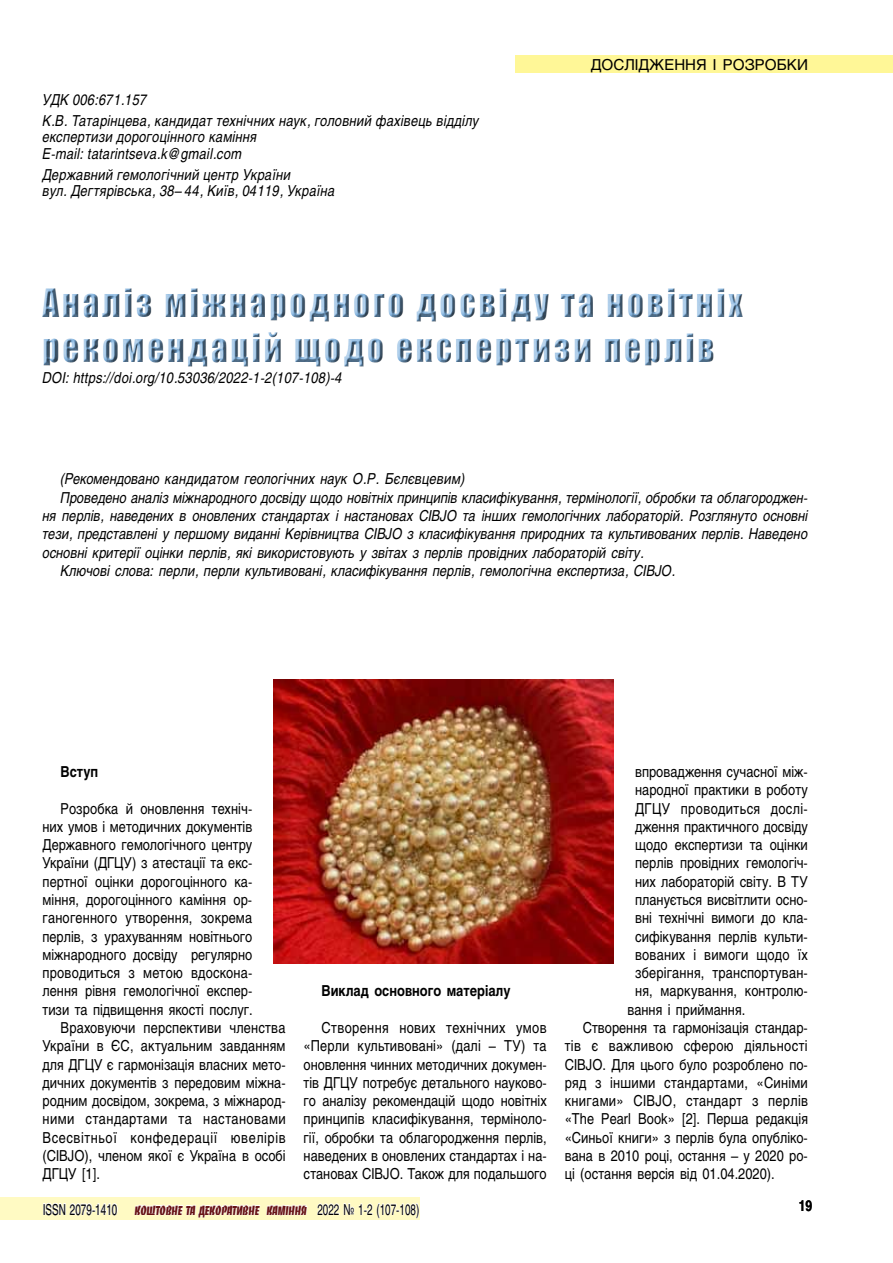
<style>
.page{position:relative;width:893px;height:1263px;background:#fff}
.page>*{position:absolute;margin:0;border:0;box-sizing:border-box;transform-origin:0 0}
.t1{font:36px/45px "Impact";letter-spacing:.1em;color:#82b3df;scale:.9 1}
.t2{font:15px/18.3px "Helios";color:#000;text-align:justify;scale:.85 1}
.t3{font:italic 15px "Helios";color:#000;scale:.85 1}
.t4{font:italic 15px/16.5px "Helios";letter-spacing:.02em;color:#000;scale:.85 1}
.t5{font:15px "Helios";letter-spacing:.03em;color:#000;scale:.85 1}
.t6{font:15px "Helios";color:#000;scale:.65 1}
.t7{font:15px "Helios";letter-spacing:.045em;color:#000;scale:.85 1}
.t8{font:700 15px "Helios";color:#000;scale:.85 1}
.t9{font:15px "Helios";letter-spacing:.02em;color:#000;scale:.85 1}
.t10{font:15px "Helios";letter-spacing:.025em;color:#000;scale:.85 1}
.t11{font:15px "Helios";color:#000}
.t12{font:700 15px "Helios";color:#000;scale:.8 1}
.s1{font-family:"Banco Heavy C";font-size:13.5px;color:#671316}
</style>
<div class="page">
<div style="left:0;top:1197px;width:419px;height:23px;background:#fffac3"></div>
<svg style="left:134px;top:1204px;width:126px;height:14px"></svg>
<svg style="left:266px;top:1204px;width:42px;height:11px"></svg>
<svg style="left:317px;top:1203px;width:103px;height:15px"></svg>
<svg style="left:44px;top:1203px;width:74px;height:12px"></svg>
<div style="left:515px;top:55px;width:378px;height:17px;background:#fff797"></div>
<div style="left:37px;top:276px;width:718px;height:98px;background:#000;opacity:.75"></div>
<svg style="left:39px;top:343px;width:306px;height:31px"></svg>
<img style="left:274px;top:679px;width:340px;height:284px">
<p class="t4" style="left:43px;top:89px;width:515px;line-height:20.7px">УДК 006:671.157<br>К.В. Татарінцева, кандидат технічних наук, головний фахiвець вiддiлу</p>
<p class="t4" style="left:43px;top:129px;width:254px">експертизи дорогоцiнного камiння<br>E-mail: tatarintseva.k@gmail.com</p>
<p class="t4" style="left:43px;top:166px;width:346px">Державний гемологiчний центр України<br>вул. Дегтярiвська, 38– 44, Київ, 04119, Україна</p>
<p class="t11" style="left:591px;top:55px;width:219px">ДОСЛІДЖЕННЯ І РОЗРОБКИ</p>
<h1 class="t1" style="left:43px;top:279px;width:779px">Аналіз міжнародного досвіду та новітніх рекомендацій щодо експертизи перлів</h1>
<p class="t4" style="left:43px;top:369px;width:354px">DOI: https://doi.org/10.53036/2022-1-2(107-108)-4</p>
<p class="t4" style="left:61px;top:471px;width:478px">(Рекомендовано кандидатом геологічних наук О.Р. Бєлєвцевим)</p>
<p class="t3" style="left:61px;top:488px;width:881px">Проведено аналіз міжнародного досвіду щодо новітніх принципів класифікування, термінології, обробки та облагороджен-</p>
<p class="t3" style="left:43px;top:507px;width:902px">ня перлів, наведених в оновлених стандартах і настановах CIBJO та інших гемологічних лабораторій. Розглянуто основні</p>
<p class="t3" style="left:43px;top:525px;width:902px">тези, представлені у першому виданні Керівництва CIBJO з класифікування природних та культивованих перлів. Наведено</p>
<p class="t3" style="left:43px;top:543px;width:709px">основні критерії оцінки перлів, які використовують у звітах з перлів провідних лабораторій світу.</p>
<p class="t3" style="left:61px;top:561px;width:725px">Ключові слова: перли, перли культивовані, класифікування перлів, гемологічна експертиза, CIBJO.</p>
<p class="t8" style="left:61px;top:763px;width:46px">Вступ</p>
<p class="t2" style="left:61px;top:799px;width:227px">Розробка й оновлення техніч-</p>
<p class="t2" style="left:43px;top:817px;width:248px">них умов і методичних документів</p>
<p class="t2" style="left:43px;top:835px;width:248px">Державного гемологічного центру</p>
<p class="t2" style="left:43px;top:854px;width:248px">України (ДГЦУ) з атестації та екс-</p>
<p class="t2" style="left:43px;top:872px;width:248px">пертної оцінки дорогоцінного ка-</p>
<p class="t2" style="left:43px;top:890px;width:248px">міння, дорогоцінного каміння ор-</p>
<p class="t2" style="left:43px;top:909px;width:248px">ганогенного утворення, зокрема</p>
<p class="t2" style="left:43px;top:927px;width:248px">перлів, з урахуванням новітнього</p>
<p class="t2" style="left:43px;top:945px;width:248px">міжнародного досвіду регулярно</p>
<p class="t2" style="left:43px;top:963px;width:249px">проводиться з метою вдоскона-</p>
<p class="t2" style="left:43px;top:982px;width:249px">лення рівня гемологічної експер-</p>
<p class="t2" style="left:43px;top:1000px;width:249px">тизи та підвищення якості послуг.</p>
<p class="t2" style="left:61px;top:1018px;width:266px">Враховуючи перспективи членства</p>
<p class="t2" style="left:43px;top:1037px;width:287px">України в ЄС, актуальним завданням</p>
<p class="t2" style="left:43px;top:1055px;width:287px">для ДГЦУ є гармонізація власних мето-</p>
<p class="t2" style="left:43px;top:1073px;width:288px">дичних документів з передовим міжна-</p>
<p class="t2" style="left:43px;top:1091px;width:288px">родним досвідом, зокрема, з міжнарод-</p>
<p class="t5" style="left:43px;top:1110px;width:288px">ними стандартами та настановами</p>
<p class="t7" style="left:43px;top:1128px;width:288px">Всесвітньої конфедерації ювелірів</p>
<p class="t2" style="left:43px;top:1146px;width:288px">(CIBJO), членом якої є Україна в особі</p>
<p class="t2" style="left:43px;top:1165px;width:69px">ДГЦУ [1].</p>
<p class="t8" style="left:322px;top:982px;width:224px">Виклад основного матеріалу</p>
<p class="t2" style="left:304px;top:1018px;width:288px;text-indent:18px">Створення нових технічних умов «Перли культивовані» (далі – ТУ) та оновлення чинних методичних докумен&shy;тів ДГЦУ потребує детального науково&shy;го аналізу рекомендацій щодо новітніх принципів класифікування, терміноло&shy;гії, обробки та облагородження перлів, наведених в оновлених стандартах і на&shy;становах CIBJO. Також для подальшого</p>
<p class="t6" style="left:43px;top:1200px;width:580px">ISSN 2079-1410 <span class="s1">коштовне та декоративне каміння</span> 2022 № 1-2 (107-108)</p>
<p class="t2" style="left:635px;top:762px;width:205px">впровадження сучасної між-</p>
<p class="t2" style="left:635px;top:781px;width:205px">народної практики в роботу</p>
<p class="t5" style="left:635px;top:799px;width:205px">ДГЦУ проводиться дослі-</p>
<p class="t2" style="left:635px;top:817px;width:205px">дження практичного досвіду</p>
<p class="t2" style="left:635px;top:835px;width:205px">щодо експертизи та оцінки</p>
<p class="t2" style="left:635px;top:854px;width:205px">перлів провідних гемологіч-</p>
<p class="t2" style="left:635px;top:872px;width:205px">них лабораторій світу. В ТУ</p>
<p class="t2" style="left:635px;top:890px;width:205px">планується висвітлити осно-</p>
<p class="t2" style="left:635px;top:909px;width:205px">вні технічні вимоги до кла-</p>
<p class="t2" style="left:635px;top:927px;width:205px">сифікування перлів культи-</p>
<p class="t2" style="left:635px;top:945px;width:205px">вованих і вимоги щодо їх</p>
<p class="t2" style="left:635px;top:963px;width:205px">зберігання, транспортуван-</p>
<p class="t2" style="left:635px;top:982px;width:205px">ня, маркування, контролю-</p>
<p class="t2" style="left:627px;top:1000px;width:140px">вання і приймання.</p>
<p class="t2" style="left:583px;top:1018px;width:266px">Створення та гармонізація стандар-</p>
<p class="t5" style="left:565px;top:1037px;width:287px">тів є важливою сферою діяльності</p>
<p class="t2" style="left:565px;top:1055px;width:288px">CIBJO. Для цього було розроблено по-</p>
<p class="t9" style="left:565px;top:1073px;width:288px">ряд з іншими стандартами, «Синіми</p>
<p class="t10" style="left:565px;top:1092px;width:288px">книгами» CIBJO, стандарт з перлів</p>
<p class="t2" style="left:565px;top:1110px;width:288px">«The Pearl Book» [2]. Перша редакція</p>
<p class="t2" style="left:565px;top:1128px;width:287px">«Синьої книги» з перлів була опубліко-</p>
<p class="t2" style="left:565px;top:1146px;width:288px">вана в 2010 році, остання – у 2020 ро-</p>
<p class="t2" style="left:565px;top:1165px;width:249px">ці (остання версія від 01.04.2020).</p>
<p class="t12" style="left:799px;top:1197px;width:18px">19</p>
</div>
